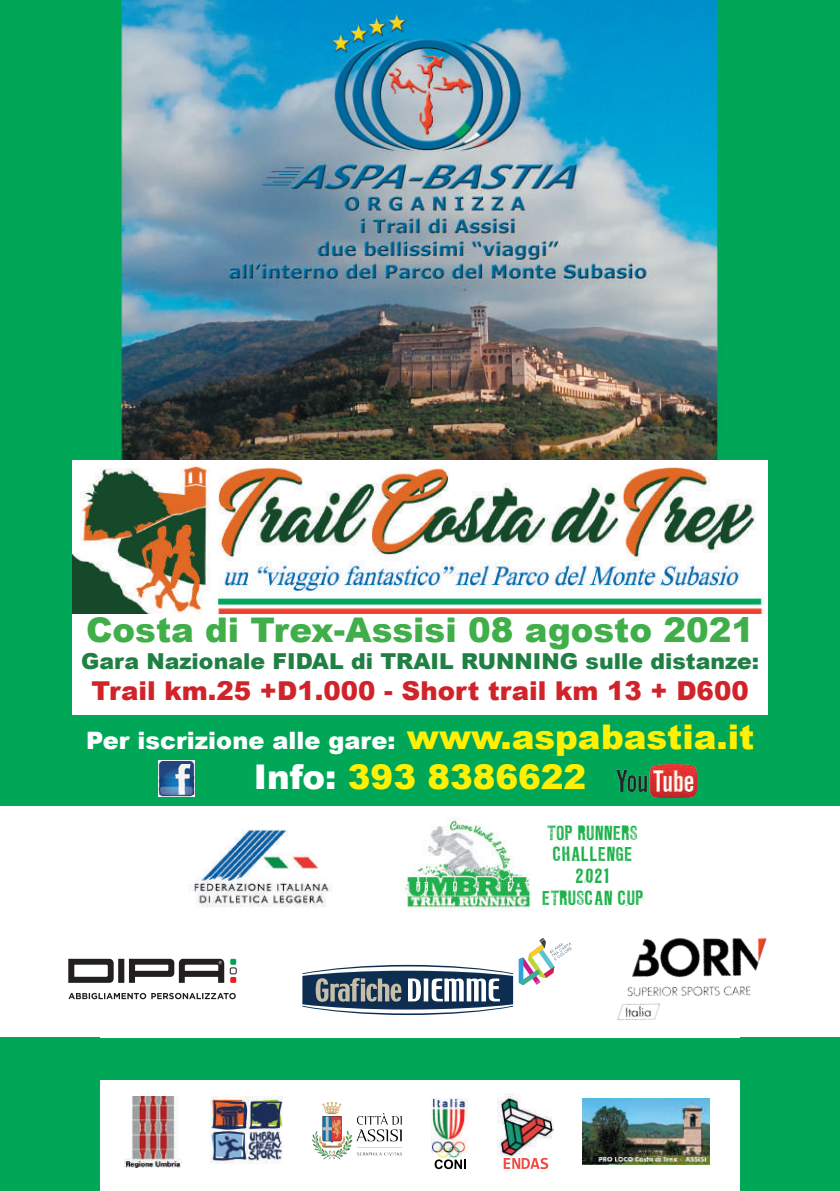
<style>
.page{position:relative;width:840px;height:1191px;background:#fff}
.page>*{position:absolute;margin:0;border:0;box-sizing:border-box;transform-origin:0 0}
.t1{font:900 34px "Arial";color:#40ae49}
.t2{font:900 34px "Arial";color:#fff101}
.t3{font:900 26px "Arial";color:#d1232a}
.t4{font:900 24px "Arial";color:#fff}
.t5{font:900 22px "Arial";color:#208043}
.t6{font:18.2px/21.8px "LL Rubber Grotesque";color:#1fb14b;text-align:center}
.s1{font-size:34px;color:#fff101}
.s2{color:#fff}
</style>
<div class="page">
<img style="left:0;top:0;width:839px;height:805px">
<img style="left:125px;top:1096px;width:56px;height:71px">
<img style="left:210px;top:1096px;width:72px;height:67px">
<img style="left:311px;top:1101px;width:91px;height:59px">
<img style="left:431px;top:1098px;width:37px;height:59px">
<svg style="left:434px;top:1159px;width:31px;height:10px"></svg>
<img style="left:497px;top:1093px;width:57px;height:63px">
<svg style="left:503px;top:1157px;width:45px;height:12px"></svg>
<img style="left:582px;top:1098px;width:127px;height:66px">
<img style="left:72px;top:461px;width:695px;height:152px">
<div style="left:72px;top:613px;width:695px;height:101px;background:#fff"></div>
<img style="left:188px;top:829px;width:144px;height:78px">
<img style="left:405px;top:817px;width:126px;height:93px">
<svg style="left:230px;top:958px;width:6px;height:25px"></svg>
<svg style="left:68px;top:993px;width:168px;height:6px"></svg>
<svg style="left:68px;top:958px;width:156px;height:24px"></svg>
<img style="left:617px;top:937px;width:150px;height:84px">
<svg style="left:302px;top:937px;width:270px;height:78px"></svg>
<img style="left:158px;top:761px;width:36px;height:36px">
<img style="left:616px;top:764px;width:79px;height:33px">
<div style="left:740px;top:1037px;width:99px;height:154px;background:#00a757"></div>
<div style="left:0;top:1037px;width:99px;height:154px;background:#00a757"></div>
<div style="left:95px;top:1037px;width:652px;height:42px;background:#00a757"></div>
<h1 class="t1" style="left:86px;top:611px;width:669px">Costa di Trex-Assisi 08 agosto 2021</h1>
<p class="t5" style="left:81px;top:649px;width:679px">Gara Nazionale FIDAL di TRAIL RUNNING sulle distanze:</p>
<p class="t3" style="left:91px;top:676px;width:658px">Trail km.25 +D1.000 - Short trail km 13 + D600</p>
<p class="t4" style="left:86px;top:726px;width:669px">Per iscrizione alle gare: <span class="s1">www.aspabastia.it</span></p>
<h1 class="t2" style="left:254px;top:758px;width:333px"><span class="s2">Info:</span> 393 8386622</h1>
<p class="t6" style="left:541px;top:822px;width:103px">TOP RUNNERS<br>CHALLENGE<br>2021<br>ETRUSCAN CUP</p>
</div>
